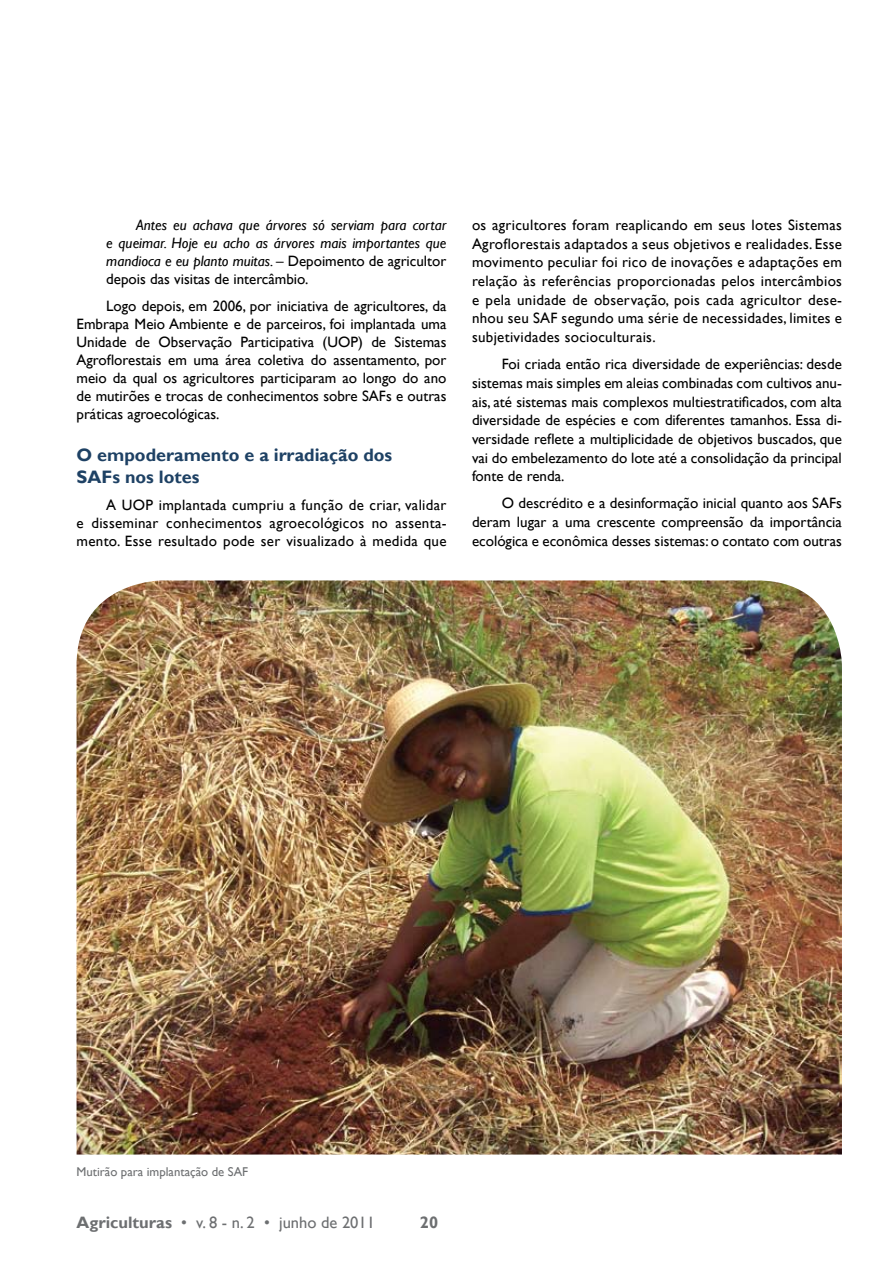
<style>
.page{position:relative;width:893px;height:1263px;background:#fff}
.page>*{position:absolute;margin:0;border:0;box-sizing:border-box;transform-origin:0 0}
.t1{font:700 18px/21.6px "Gill Sans";color:#1e4164}
.t2{font:16.5px "Gill Sans";color:#6d6f71}
.t3{font:700 16.5px "Gill Sans";color:#6d6f71}
.t4{font:15px/18.6px "Gill Sans";color:#000;text-align:justify}
.t5{font:italic 15px/18px "Gill Sans";color:#000;text-align:justify}
.t6{font:12.75px "Gill Sans";color:#6d6f71}
.s1{font-style:normal}
.s2{font-weight:700}
</style>
<div class="page">
<img style="left:77px;top:580px;width:765px;height:574px">
<p class="t5" style="left:106px;top:216px;width:342px;text-indent:30px">Antes eu achava que árvores só serviam para cortar e queimar. Hoje eu acho as árvores mais importantes que mandioca e eu planto muitas. – <span class="s1">Depoimento de agricultor depois das visitas de intercâmbio.</span></p>
<p class="t4" style="left:77px;top:297px;width:371px;line-height:18px;text-indent:30px">Logo depois, em 2006, por iniciativa de agricultores, da Embrapa Meio Ambiente e de parceiros, foi implantada uma Unidade de Observação Participativa (UOP) de Sistemas Agroflorestais em uma área coletiva do assentamento, por meio da qual os agricultores participaram ao longo do ano de mutirões e trocas de conhecimentos sobre SAFs e outras práticas agroecológicas.</p>
<p class="t1" style="left:77px;top:445px;width:317px">O empoderamento e a irradiação dos<br>SAFs nos lotes</p>
<p class="t4" style="left:77px;top:496px;width:371px;line-height:18px;text-indent:30px">A UOP implantada cumpriu a função de criar, validar e disseminar conhecimentos agroecológicos no assenta&shy;mento. Esse resultado pode ser visualizado à medida que</p>
<p class="t4" style="left:472px;top:216px;width:371px">os agricultores foram reaplicando em seus lotes Sistemas Agroflorestais adaptados a seus objetivos e realidades. Esse movimento peculiar foi rico de inovações e adaptações em relação às referências proporcionadas pelos intercâmbios e pela unidade de observação, pois cada agricultor dese&shy;nhou seu SAF segundo uma série de necessidades, limites e subjetividades socioculturais.</p>
<p class="t4" style="left:472px;top:355px;width:371px;text-indent:30px">Foi criada então rica diversidade de experiências: desde sistemas mais simples em aleias combinadas com cultivos anu&shy;ais, até sistemas mais complexos multiestratificados, com alta diversidade de espécies e com diferentes tamanhos. Essa di&shy;versidade reflete a multiplicidade de objetivos buscados, que vai do embelezamento do lote até a consolidação da principal fonte de renda.</p>
<p class="t4" style="left:472px;top:494px;width:371px;text-indent:30px">O descrédito e a desinformação inicial quanto aos SAFs deram lugar a uma crescente compreensão da importância ecológica e econômica desses sistemas: o contato com outras</p>
<p class="t6" style="left:77px;top:1164px;width:173px">Mutirão para implantação de SAF</p>
<p class="t2" style="left:77px;top:1212px;width:300px"><span class="s2">Agriculturas</span> • v. 8 - n. 2 • junho de 2011</p>
<p class="t3" style="left:420px;top:1212px;width:20px">20</p>
</div>
